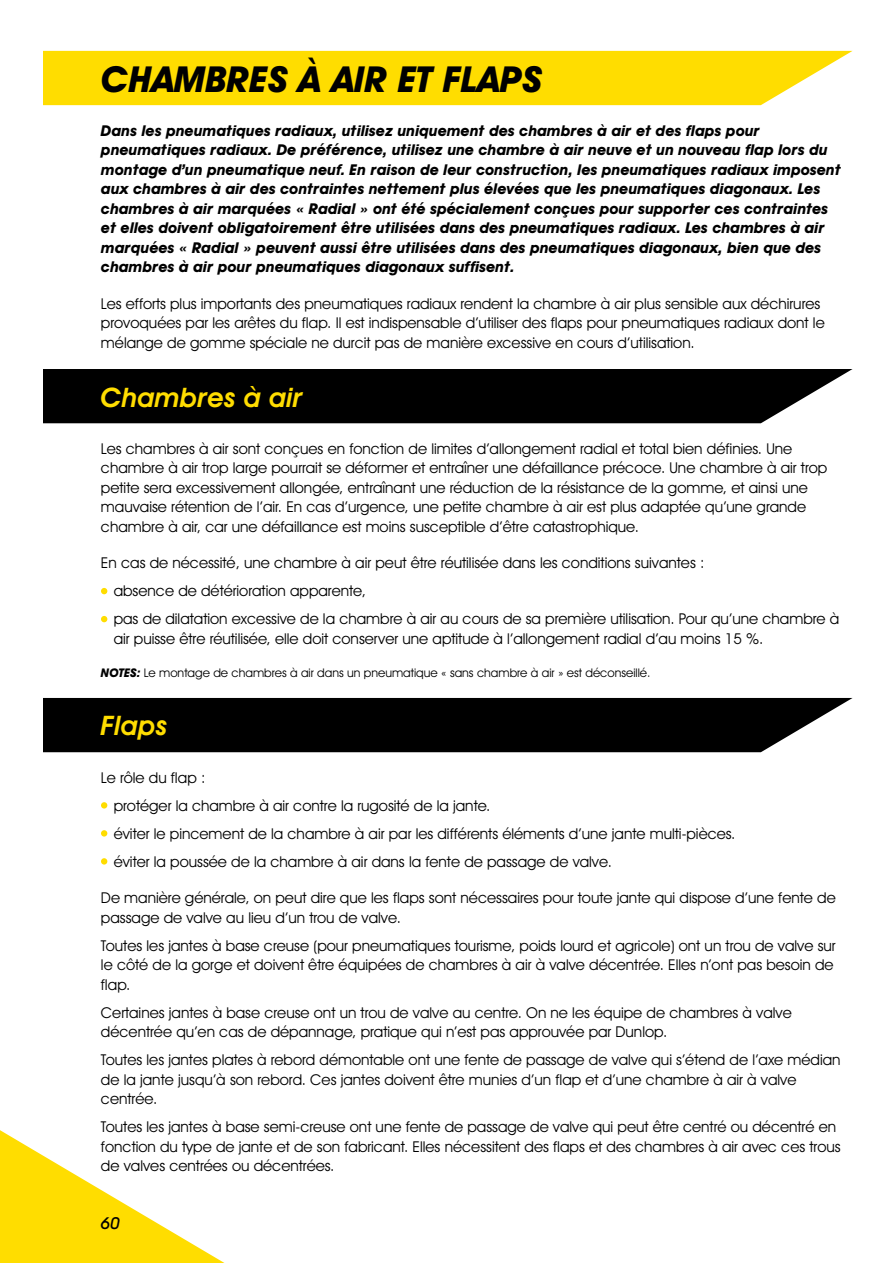
<style>
.page{position:relative;width:893px;height:1263px;background:#fff}
.page>*{position:absolute;margin:0;border:0;box-sizing:border-box;transform-origin:0 0}
.t1{font:italic 700 36px "Avant Garde IT Cby BT";color:#000}
.t2{font:italic 600 27px "Avant Garde IT Cby BT";color:#fd0}
.t3{font:italic 500 16.5px "Avant Garde IT Cby BT";color:#000}
.t4{font:15px/19.5px "Avant Garde IT Cby BT";color:#000}
.t5{font:italic 700 15px/19.5px "Avant Garde IT Cby BT";color:#000}
.t6{font:12px "Avant Garde IT Cby BT";color:#000}
.s1{font-weight:700;font-style:italic}
</style>
<div class="page">
<svg style="left:0;top:1130px;width:225px;height:133px"></svg>
<div style="left:43px;top:369px;width:810px;height:54px;background:#000"></div>
<div style="left:43px;top:698px;width:810px;height:54px;background:#000"></div>
<div style="left:43px;top:51px;width:809px;height:54px;background:#fd0"></div>
<svg style="left:101px;top:588px;width:6px;height:6px"></svg>
<svg style="left:101px;top:616px;width:6px;height:6px"></svg>
<svg style="left:101px;top:802px;width:6px;height:6px"></svg>
<svg style="left:101px;top:830px;width:6px;height:6px"></svg>
<svg style="left:101px;top:858px;width:6px;height:6px"></svg>
<h1 class="t1" style="left:101px;top:57px;width:443px">CHAMBRES À AIR ET FLAPS</h1>
<p class="t5" style="left:101px;top:121px;width:741px">Dans les pneumatiques radiaux, utilisez uniquement des chambres à air et des flaps pour pneumatiques radiaux. De préférence, utilisez une chambre à air neuve et un nouveau flap lors du montage d’un pneumatique neuf. En raison de leur construction, les pneumatiques radiaux imposent aux chambres à air des contraintes nettement plus élevées que les pneumatiques diagonaux. Les chambres à air marquées « Radial » ont été spécialement conçues pour supporter ces contraintes et elles doivent obligatoirement être utilisées dans des pneumatiques radiaux. Les chambres à air marquées « Radial » peuvent aussi être utilisées dans des pneumatiques diagonaux, bien que des chambres à air pour pneumatiques diagonaux suffisent.</p>
<p class="t4" style="left:101px;top:294px;width:725px">Les efforts plus importants des pneumatiques radiaux rendent la chambre à air plus sensible aux déchirures provoquées par les arêtes du flap. Il est indispensable d’utiliser des flaps pour pneumatiques radiaux dont le mélange de gomme spéciale ne durcit pas de manière excessive en cours d’utilisation.</p>
<h2 class="t2" style="left:101px;top:381px;width:203px">Chambres à air</h2>
<p class="t4" style="left:101px;top:439px;width:728px">Les chambres à air sont conçues en fonction de limites d’allongement radial et total bien définies. Une chambre à air trop large pourrait se déformer et entraîner une défaillance précoce. Une chambre à air trop petite sera excessivement allongée, entraînant une réduction de la résistance de la gomme, et ainsi une mauvaise rétention de l’air. En cas d’urgence, une petite chambre à air est plus adaptée qu’une grande chambre à air, car une défaillance est moins susceptible d’être catastrophique.</p>
<p class="t4" style="left:114px;top:549px;width:727px;line-height:28px;text-indent:-13px">En cas de nécessité, une chambre à air peut être réutilisée dans les conditions suivantes :<br>absence de détérioration apparente,<br>pas de dilatation excessive de la chambre à air au cours de sa première utilisation. Pour qu’une chambre à</p>
<p class="t4" style="left:114px;top:629px;width:651px">air puisse être réutilisée, elle doit conserver une aptitude à l’allongement radial d’au moins 15 %.</p>
<p class="t6" style="left:101px;top:665px;width:551px"><span class="s1">NOTES:</span> Le montage de chambres à air dans un pneumatique « sans chambre à air » est déconseillé.</p>
<h2 class="t2" style="left:101px;top:709px;width:68px">Flaps</h2>
<p class="t4" style="left:114px;top:763px;width:623px;line-height:28px;text-indent:-13px">Le rôle du flap :<br>protéger la chambre à air contre la rugosité de la jante.<br>éviter le pincement de la chambre à air par les différents éléments d’une jante multi-pièces. éviter la poussée de la chambre à air dans la fente de passage de valve.</p>
<p class="t4" style="left:101px;top:888px;width:736px">De manière générale, on peut dire que les flaps sont nécessaires pour toute jante qui dispose d’une fente de passage de valve au lieu d’un trou de valve.</p>
<p class="t4" style="left:101px;top:935px;width:736px">Toutes les jantes à base creuse (pour pneumatiques tourisme, poids lourd et agricole) ont un trou de valve sur le côté de la gorge et doivent être équipées de chambres à air à valve décentrée. Elles n’ont pas besoin de flap.</p>
<p class="t4" style="left:101px;top:1002px;width:692px">Certaines jantes à base creuse ont un trou de valve au centre. On ne les équipe de chambres à valve décentrée qu’en cas de dépannage, pratique qui n’est pas approuvée par Dunlop.</p>
<p class="t4" style="left:101px;top:1050px;width:741px">Toutes les jantes plates à rebord démontable ont une fente de passage de valve qui s’étend de l’axe médian de la jante jusqu’à son rebord. Ces jantes doivent être munies d’un flap et d’une chambre à air à valve centrée.</p>
<p class="t4" style="left:101px;top:1117px;width:741px">Toutes les jantes à base semi-creuse ont une fente de passage de valve qui peut être centré ou décentré en fonction du type de jante et de son fabricant. Elles nécessitent des flaps et des chambres à air avec ces trous de valves centrées ou décentrées.</p>
<p class="t3" style="left:101px;top:1213px;width:20px">60</p>
</div>
